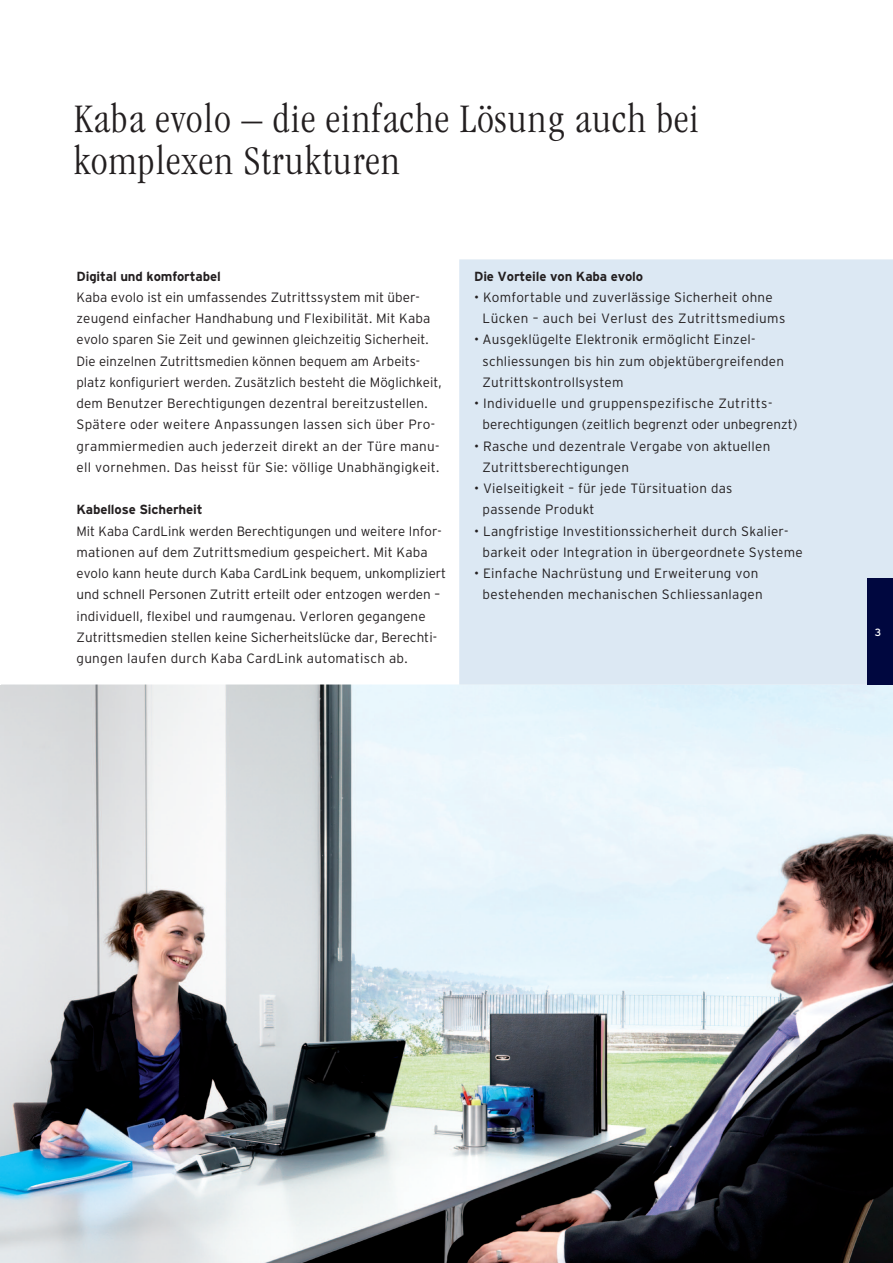
<style>
.page{position:relative;width:893px;height:1263px;background:#fff}
.page>*{position:absolute;margin:0;border:0;box-sizing:border-box;transform-origin:0 0}
.t1{font:300 condensed 42px/42.5px "Garamond";letter-spacing:.03em;color:#231f20}
.t2{font:300 13.5px/21.3px "Interstate";letter-spacing:.015em;color:#231f20}
.t3{font:700 13.2px "Interstate";letter-spacing:-.01em;color:#231f20}
.t4{font:10.5px "Interstate";color:#fff}
</style>
<div class="page">
<img style="left:0;top:684px;width:893px;height:579px">
<div style="left:459px;top:259px;width:434px;height:425px;background:#dce8f3"></div>
<img style="left:459px;top:684px;width:408px;height:1px">
<div style="left:867px;top:578px;width:26px;height:107px;background:#00073f"></div>
<h1 class="t1" style="left:74px;top:97px;width:627px">Kaba evolo – die einfache Lösung auch bei komplexen Strukturen</h1>
<p class="t3" style="left:77px;top:269px;width:146px">Digital und komfortabel</p>
<p class="t2" style="left:77px;top:286px;width:367px">Kaba evolo ist ein umfassendes Zutrittssystem mit über - zeugend einfacher Handhabung und Flexibilität. Mit Kaba evolo sparen Sie Zeit und gewinnen gleichzeitig Sicherheit.<br>Die einzelnen Zutrittsmedien können bequem am Arbeits - platz konfiguriert werden. Zusätzlich besteht die Möglichkeit, dem Benutzer Berechtigungen dezentral bereitzustellen.<br>Spätere oder weitere Anpassungen lassen sich über Pro&shy;grammiermedien auch jederzeit direkt an der Türe manu&shy;ell vornehmen. Das heisst für Sie: völlige Unabhängigkeit.</p>
<p class="t3" style="left:77px;top:502px;width:128px">Kabellose Sicherheit</p>
<p class="t2" style="left:77px;top:520px;width:371px">Mit Kaba CardLink werden Berechtigungen und weitere Infor&shy;mationen auf dem Zutrittsmedium gespeichert. Mit Kaba evolo kann heute durch Kaba CardLink bequem, unkompliziert und schnell Personen Zutritt erteilt oder entzogen werden – individuell, flexibel und raumgenau. Verloren gegangene Zutrittsmedien stellen keine Sicherheitslücke dar, Berechti&shy;gungen laufen durch Kaba CardLink automatisch ab.</p>
<p class="t3" style="left:474px;top:269px;width:171px">Die Vorteile von Kaba evolo</p>
<p class="t2" style="left:483px;top:286px;width:304px;text-indent:-9px">• Komfortable und zuverlässige Sicherheit ohne<br>Lücken – auch bei Verlust des Zutrittsmediums</p>
<p class="t2" style="left:483px;top:329px;width:303px;text-indent:-9px">• Ausgeklügelte Elektronik ermöglicht Einzel&shy;schliessungen bis hin zum objektübergreifenden<br>Zutrittskontrollsystem</p>
<p class="t2" style="left:483px;top:393px;width:316px;text-indent:-9px">• Individuelle und gruppenspezifische Zutritts&shy;berechtigungen (zeitlich begrenzt oder unbegrenzt)</p>
<p class="t2" style="left:483px;top:435px;width:289px;text-indent:-9px">• Rasche und dezentrale Vergabe von aktuellen<br>Zutrittsberechtigungen</p>
<p class="t2" style="left:483px;top:478px;width:251px;text-indent:-9px">• Vielseitigkeit – für jede Türsituation das passende Produkt</p>
<p class="t2" style="left:483px;top:520px;width:322px;text-indent:-9px">• Langfristige Investitionssicherheit durch Skalier&shy;barkeit oder Integration in übergeordnete Systeme</p>
<p class="t2" style="left:483px;top:563px;width:282px;text-indent:-9px">• Einfache Nachrüstung und Erweiterung von bestehenden mechanischen Schliessanlagen</p>
<p class="t4" style="left:875px;top:626px;width:8px">3</p>
<p class="t4" style="left:875px;top:626px;width:9px">4</p>
</div>
